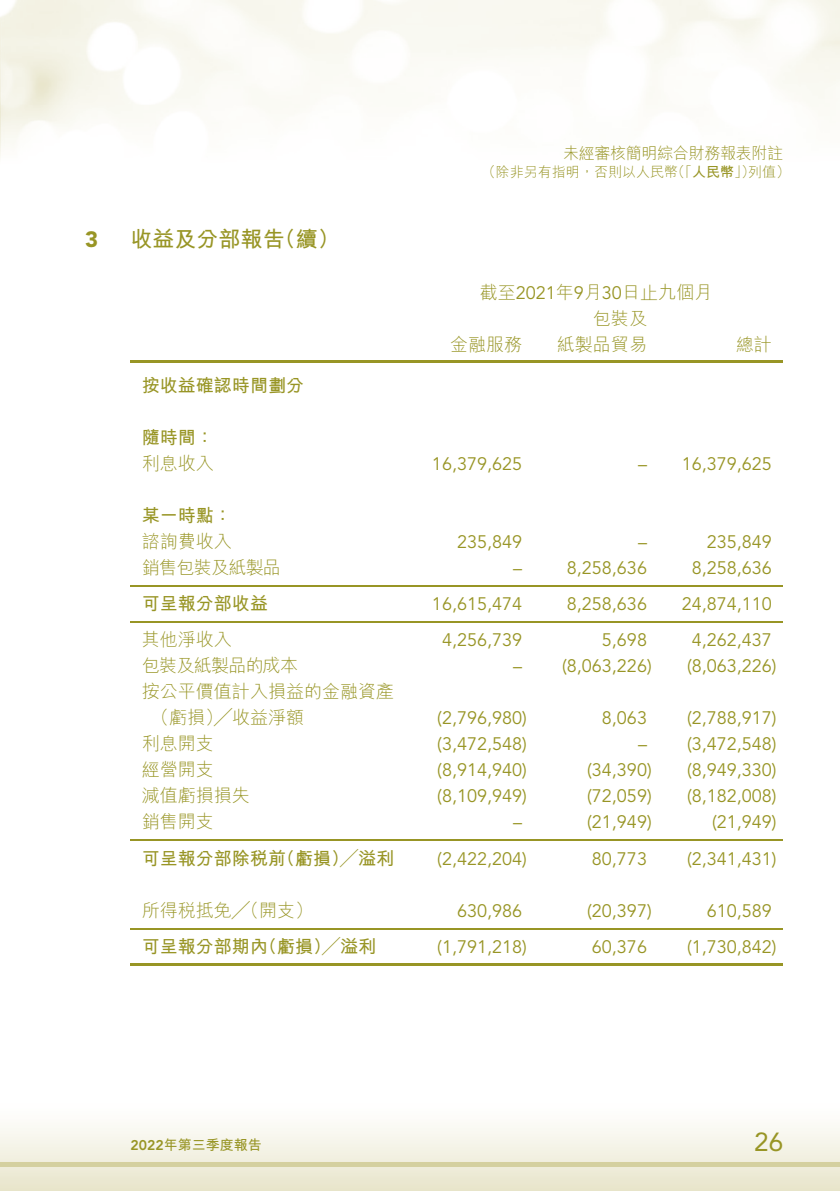
<style>
.page{position:relative;width:840px;height:1191px;background:#fff}
.page>*{position:absolute;margin:0;border:0;box-sizing:border-box;transform-origin:0 0}
.t1{font:26px "Avenir LT Std";color:#989525}
.t2{font:22px "M Hei HK Bold E Ten B5 H";color:#989525}
.t3{font:900 22px "Avenir LT Std";color:#989525}
.t4{font:18px "Avenir LT Std";color:#989525}
.t5{font:18px/26px "M Hei HK Light E Ten B5 H";color:#989525;text-align:right}
.t6{font:18px "M Hei HK Bold E Ten B5 H";color:#989525}
.t7{font:18px "M Hei HK Light E Ten B5 H";letter-spacing:-.04em;color:#989525}
.t8{font:16px "M Hei HK Light E Ten B5 H";letter-spacing:-.02em;color:#989525}
.t9{font:14px "M Hei HK Light E Ten B5 H";color:#989525}
.t10{font:14px "M Hei HK Bold E Ten B5 H";color:#989525}
.s1{font-family:"M Hei HK Bold E Ten B5 H"}
.s2{font-family:"Avenir LT Std"}
.s3{font-family:"Avenir LT Std";font-weight:800}
</style>
<div class="page">
<svg style="left:0;top:1125px;width:839px;height:66px"></svg>
<hr style="left:0;top:1162px;width:839px;height:4px;background:#d4d09f">
<img style="left:0;top:0;width:1px;height:173px">
<hr style="left:130px;top:360px;width:652px;height:2px;background:#989525">
<hr style="left:130px;top:585px;width:652px;height:1px;background:#989525">
<hr style="left:130px;top:621px;width:652px;height:1px;background:#989525">
<hr style="left:130px;top:840px;width:652px;height:1px;background:#989525">
<hr style="left:130px;top:928px;width:652px;height:1px;background:#989525">
<hr style="left:130px;top:964px;width:652px;height:2px;background:#989525">
<p class="t3" style="left:85px;top:228px;width:15px">3</p>
<p class="t2" style="left:130px;top:230px;width:210px">收益及分部報告（續）</p>
<p class="t8" style="left:563px;top:147px;width:221px">未經審核簡明綜合財務報表附註</p>
<p class="t9" style="left:481px;top:167px;width:309px">（除非另有指明，否則以人民幣（「<span class="s1">人民幣</span>」）列值）</p>
<p class="t5" style="left:479px;top:281px;width:234px">截至<span class="s2">2021</span>年<span class="s2">9</span>月<span class="s2">30</span>日止九個月</p>
<p class="t5" style="left:450px;top:333px;width:73px">金融服務</p>
<p class="t5" style="left:556px;top:307px;width:91px">包裝及<br>紙製品貿易</p>
<p class="t5" style="left:735px;top:333px;width:37px">總計</p>
<p class="t6" style="left:142px;top:378px;width:164px">按收益確認時間劃分</p>
<p class="t6" style="left:142px;top:430px;width:73px">隨時間：</p>
<p class="t5" style="left:142px;top:452px;width:73px">利息收入</p>
<p class="t4" style="left:432px;top:455px;width:92px">16,379,625</p>
<p class="t4" style="left:637px;top:455px;width:135px">– 16,379,625</p>
<p class="t6" style="left:142px;top:508px;width:91px">某一時點：</p>
<p class="t5" style="left:142px;top:530px;width:91px">諮詢費收入</p>
<p class="t4" style="left:457px;top:533px;width:67px">235,849</p>
<p class="t4" style="left:637px;top:533px;width:10px">–</p>
<p class="t4" style="left:706px;top:533px;width:67px">235,849</p>
<p class="t7" style="left:142px;top:560px;width:140px">銷售包裝及紙製品</p>
<p class="t4" style="left:513px;top:559px;width:10px">–</p>
<p class="t4" style="left:566px;top:559px;width:82px">8,258,636</p>
<p class="t4" style="left:691px;top:559px;width:82px">8,258,636</p>
<p class="t6" style="left:142px;top:596px;width:128px">可呈報分部收益</p>
<p class="t4" style="left:432px;top:595px;width:92px">16,615,474</p>
<p class="t4" style="left:566px;top:595px;width:82px">8,258,636</p>
<p class="t4" style="left:681px;top:595px;width:92px">24,874,110</p>
<p class="t5" style="left:142px;top:629px;width:91px">其他淨收入</p>
<p class="t4" style="left:442px;top:631px;width:82px">4,256,739</p>
<p class="t4" style="left:601px;top:631px;width:47px">5,698</p>
<p class="t4" style="left:691px;top:631px;width:82px">4,262,437</p>
<p class="t7" style="left:142px;top:659px;width:158px">包裝及紙製品的成本</p>
<p class="t4" style="left:513px;top:657px;width:140px">– (8,063,226)</p>
<p class="t4" style="left:686px;top:657px;width:91px">(8,063,226)</p>
<p class="t5" style="left:151px;top:681px;width:244px;text-align:left;text-indent:-9px">按公平價值計入損益的金融資產（虧損）╱收益淨額</p>
<p class="t4" style="left:437px;top:709px;width:91px">(2,796,980)</p>
<p class="t4" style="left:601px;top:709px;width:47px">8,063</p>
<p class="t4" style="left:686px;top:709px;width:91px">(2,788,917)</p>
<p class="t5" style="left:142px;top:733px;width:73px">利息開支</p>
<p class="t4" style="left:437px;top:735px;width:91px">(3,472,548)</p>
<p class="t4" style="left:637px;top:735px;width:140px">– (3,472,548)</p>
<p class="t5" style="left:142px;top:759px;width:73px">經營開支</p>
<p class="t4" style="left:437px;top:761px;width:91px">(8,914,940)</p>
<p class="t4" style="left:587px;top:761px;width:66px">(34,390)</p>
<p class="t4" style="left:686px;top:761px;width:91px">(8,949,330)</p>
<p class="t5" style="left:142px;top:785px;width:109px">減值虧損損失</p>
<p class="t4" style="left:437px;top:787px;width:91px">(8,109,949)</p>
<p class="t4" style="left:587px;top:787px;width:66px">(72,059)</p>
<p class="t4" style="left:686px;top:787px;width:91px">(8,182,008)</p>
<p class="t5" style="left:142px;top:811px;width:73px">銷售開支</p>
<p class="t4" style="left:513px;top:813px;width:10px">–</p>
<p class="t4" style="left:587px;top:813px;width:66px">(21,949)</p>
<p class="t4" style="left:711px;top:813px;width:66px">(21,949)</p>
<p class="t6" style="left:142px;top:851px;width:254px">可呈報分部除稅前（虧損）╱溢利</p>
<p class="t4" style="left:437px;top:849px;width:91px">(2,422,204)</p>
<p class="t4" style="left:591px;top:849px;width:57px">80,773</p>
<p class="t4" style="left:686px;top:849px;width:91px">(2,341,431)</p>
<p class="t5" style="left:142px;top:899px;width:172px">所得稅抵免╱（開支）</p>
<p class="t4" style="left:457px;top:901px;width:67px">630,986</p>
<p class="t4" style="left:587px;top:901px;width:66px">(20,397)</p>
<p class="t4" style="left:706px;top:901px;width:67px">610,589</p>
<p class="t6" style="left:142px;top:939px;width:236px">可呈報分部期內（虧損）╱溢利</p>
<p class="t4" style="left:437px;top:938px;width:91px">(1,791,218)</p>
<p class="t4" style="left:591px;top:938px;width:57px">60,376</p>
<p class="t4" style="left:686px;top:938px;width:91px">(1,730,842)</p>
<p class="t10" style="left:130px;top:1139px;width:133px"><span class="s3">2022</span>年第三季度報告</p>
<h1 class="t1" style="left:753px;top:1129px;width:30px">26</h1>
</div>
